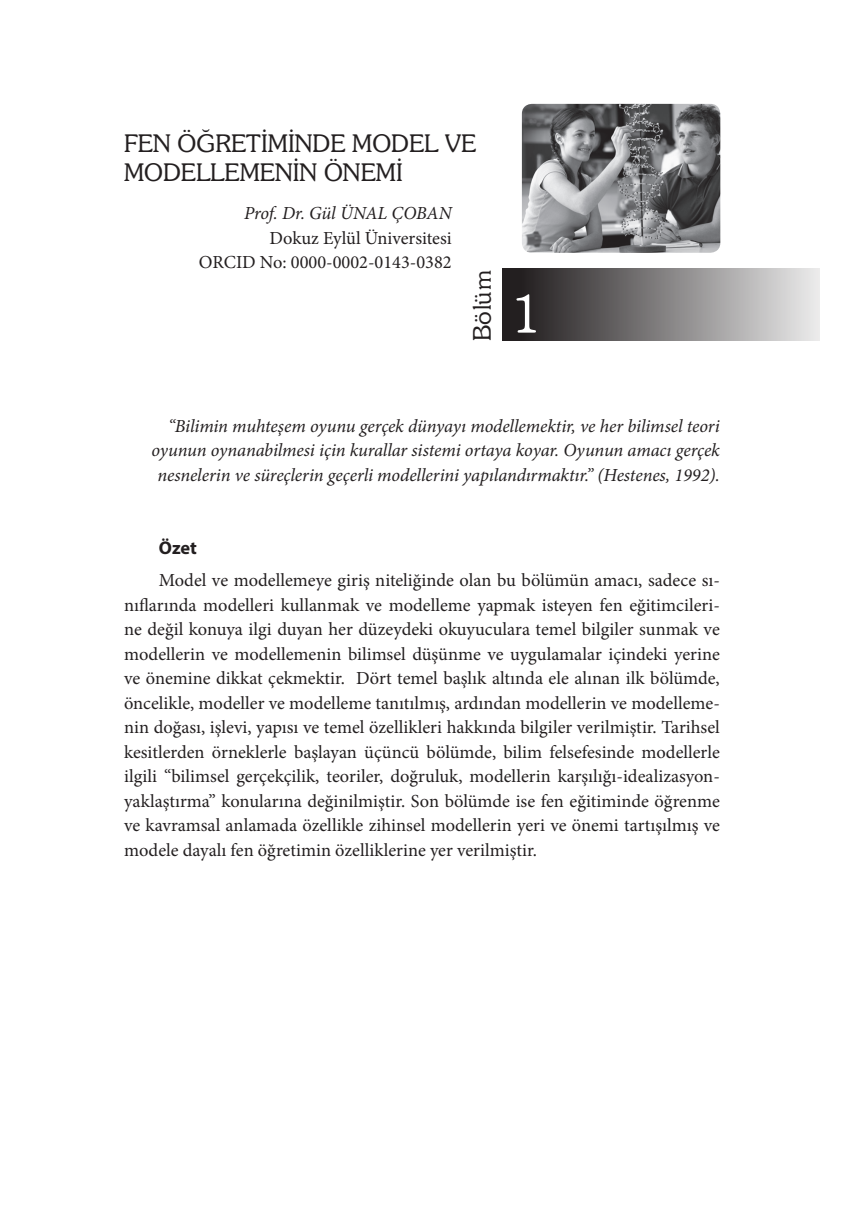
<style>
.page{position:relative;width:844px;height:1216px;background:#fff}
.page>*{position:absolute;margin:0;border:0;box-sizing:border-box;transform-origin:0 0}
.t1{font:300 52.32px "Souvenir IT Cby BT";color:#fff}
.bolümanabaslık{font:300 24.5px/29.4px "Souvenir IT Cby BT";color:#231f20}
.METİN{font:18.38px/24.5px "Minion Pro";color:#231f20;text-align:justify}
.METİN-2{font:italic 18.38px/24.5px "Minion Pro";letter-spacing:-.01em;color:#231f20;text-align:right}
.Baslik_3{font:700 18.38px "Myriad Pro";color:#231f20}
.s1{font-style:italic}
</style>
<div class="page">
<div style="left:502px;top:268px;width:317px;height:73px;background:linear-gradient(to right,#181415,#ebebeb)"></div>
<img style="left:521px;top:104px;width:199px;height:149px">
<p class="bolümanabaslık" style="left:124px;top:128px;width:353px">FEN ÖĞRETİMİNDE MODEL VE<br>MODELLEMENİN ÖNEMİ</p>
<p class="METİN" style="left:199px;top:201px;width:254px;text-align:right"><span class="s1">Prof. Dr. Gül ÜNAL ÇOBAN<br></span>Dokuz Eylül Üniversitesi<br>ORCID No: 0000-0002-0143-0382</p>
<p class="bolümanabaslık" style="left:467px;top:341px;width:73px;rotate:-90deg">Bölüm</p>
<h1 class="t1" style="left:512px;top:282px;width:30px">1</h1>
<p class="METİN-2" style="left:151px;top:413px;width:569px">“Bilimin muhteşem oyunu gerçek dünyayı modellemektir, ve her bilimsel teori oyunun oynanabilmesi için kurallar sistemi ortaya koyar. Oyunun amacı gerçek nesnelerin ve süreçlerin geçerli modellerini yapılandırmaktır.” (Hestenes, 1992).</p>
<p class="Baslik_3" style="left:159px;top:536px;width:40px">Özet</p>
<p class="METİN" style="left:124px;top:568px;width:597px;text-indent:35px">Model ve modellemeye giriş niteliğinde olan bu bölümün amacı, sadece sı&shy;nıflarında modelleri kullanmak ve modelleme yapmak isteyen fen eğitimcileri&shy;ne değil konuya ilgi duyan her düzeydeki okuyuculara temel bilgiler sunmak ve modellerin ve modellemenin bilimsel düşünme ve uygulamalar içindeki yerine ve önemine dikkat çekmektir. Dört temel başlık altında ele alınan ilk bölümde, öncelikle, modeller ve modelleme tanıtılmış, ardından modellerin ve modelleme&shy;nin doğası, işlevi, yapısı ve temel özellikleri hakkında bilgiler verilmiştir. Tarihsel kesitlerden örneklerle başlayan üçüncü bölümde, bilim felsefesinde modellerle ilgili “bilimsel gerçekçilik, teoriler, doğruluk, modellerin karşılığı-idealizasyon&shy;yaklaştırma” konularına değinilmiştir. Son bölümde ise fen eğitiminde öğrenme ve kavramsal anlamada özellikle zihinsel modellerin yeri ve önemi tartışılmış ve modele dayalı fen öğretimin özelliklerine yer verilmiştir.</p>
</div>
